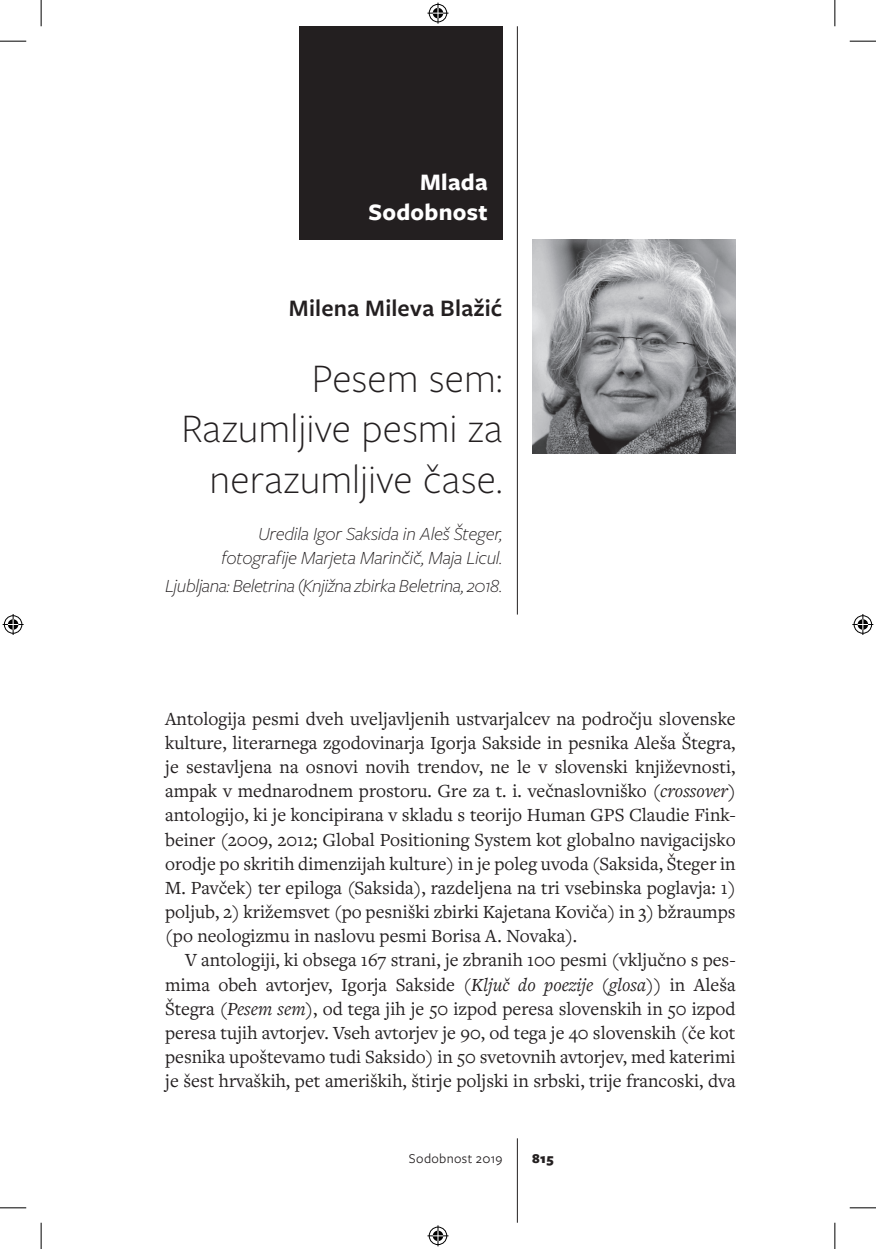
<style>
.page{position:relative;width:876px;height:1249px;background:#fff}
.page>*{position:absolute;margin:0;border:0;box-sizing:border-box;transform-origin:0 0}
.t1{font:300 42px/50.4px "Freight Sans Pro";color:#231f20;text-align:right}
.t2{font:600 24.5px "Freight Sans Pro";letter-spacing:.01em;color:#231f20}
.t3{font:700 24.5px/29.4px "Freight Sans Pro";letter-spacing:.01em;color:#fff;text-align:right}
.t4{font:19.25px/24.2px "Freight Text Pro";color:#231f20;text-align:justify}
.t5{font:italic 300 19.25px/23.1px "Freight Sans Pro";letter-spacing:-.015em;color:#231f20;text-align:right}
.t6{font:14px "Freight Sans Pro";letter-spacing:.025em;color:#231f20}
.t7{font:900 14px "Freight Sans Pro";color:#231f20}
.s1{font-style:italic}
</style>
<div class="page">
<img style="left:532px;top:240px;width:204px;height:213px">
<hr style="left:517px;top:1137px;width:1px;height:85px;background:#231f20">
<hr style="left:517px;top:26px;width:1px;height:588px;background:#231f20">
<div style="left:299px;top:26px;width:203px;height:214px;background:#231f20"></div>
<svg style="left:0;top:41px;width:26px;height:1px"></svg>
<svg style="left:850px;top:41px;width:26px;height:1px"></svg>
<svg style="left:0;top:1207px;width:26px;height:1px"></svg>
<svg style="left:850px;top:1207px;width:26px;height:1px"></svg>
<svg style="left:41px;top:0;width:1px;height:26px"></svg>
<svg style="left:41px;top:1222px;width:1px;height:26px"></svg>
<svg style="left:835px;top:0;width:1px;height:26px"></svg>
<svg style="left:835px;top:1222px;width:1px;height:26px"></svg>
<svg style="left:427px;top:3px;width:21px;height:21px"></svg>
<svg style="left:427px;top:1225px;width:21px;height:20px"></svg>
<svg style="left:3px;top:614px;width:21px;height:21px"></svg>
<svg style="left:852px;top:614px;width:21px;height:21px"></svg>
<p class="t3" style="left:368px;top:167px;width:121px">Mlada<br>Sodobnost</p>
<p class="t2" style="left:289px;top:292px;width:215px">Milena Mileva Blažić</p>
<h1 class="t1" style="left:181px;top:351px;width:323px">Pesem sem:<br>Razumljive pesmi za nerazumljive čase.</h1>
<p class="t5" style="left:222px;top:521px;width:282px">Uredila Igor Saksida in Aleš Šteger, fotografije Marjeta Marinčič, Maja Licul.</p>
<p class="t5" style="left:165px;top:573px;width:339px">Ljubljana: Beletrina (Knjižna zbirka Beletrina, 2018.</p>
<p class="t4" style="left:165px;top:705px;width:572px">Antologija pesmi dveh uveljavljenih ustvarjalcev na področju slovenske kulture, literarnega zgodovinarja Igorja Sakside in pesnika Aleša Štegra, je sestavljena na osnovi novih trendov, ne le v slovenski književnosti, ampak v mednarodnem prostoru. Gre za t. i. večnaslovniško (<span class="s1">crossover</span>) antologijo, ki je koncipirana v skladu s teorijo Human GPS Claudie Fink&shy;beiner (2009, 2012; Global Positioning System kot globalno navigacijsko orodje po skritih dimenzijah kulture) in je poleg uvoda (Saksida, Šteger in M. Pavček) ter epiloga (Saksida), razdeljena na tri vsebinska poglavja: 1) poljub, 2) križemsvet (po pesniški zbirki Kajetana Koviča) in 3) bžraumps (po neologizmu in naslovu pesmi Borisa A. Novaka).</p>
<p class="t4" style="left:165px;top:947px;width:572px;text-indent:20px">V antologiji, ki obsega 167 strani, je zbranih 100 pesmi (vključno s pes&shy;mima obeh avtorjev, Igorja Sakside (<span class="s1">Ključ do poezije (glosa)</span>) in Aleša Štegra (<span class="s1">Pesem sem</span>), od tega jih je 50 izpod peresa slovenskih in 50 izpod peresa tujih avtorjev. Vseh avtorjev je 90, od tega je 40 slovenskih (če kot pesnika upoštevamo tudi Saksido) in 50 svetovnih avtorjev, med katerimi je šest hrvaških, pet ameriških, štirje poljski in srbski, trije francoski, dva</p>
<p class="t6" style="left:409px;top:1148px;width:95px">Sodobnost 2019</p>
<p class="t7" style="left:532px;top:1147px;width:23px">815</p>
</div>
